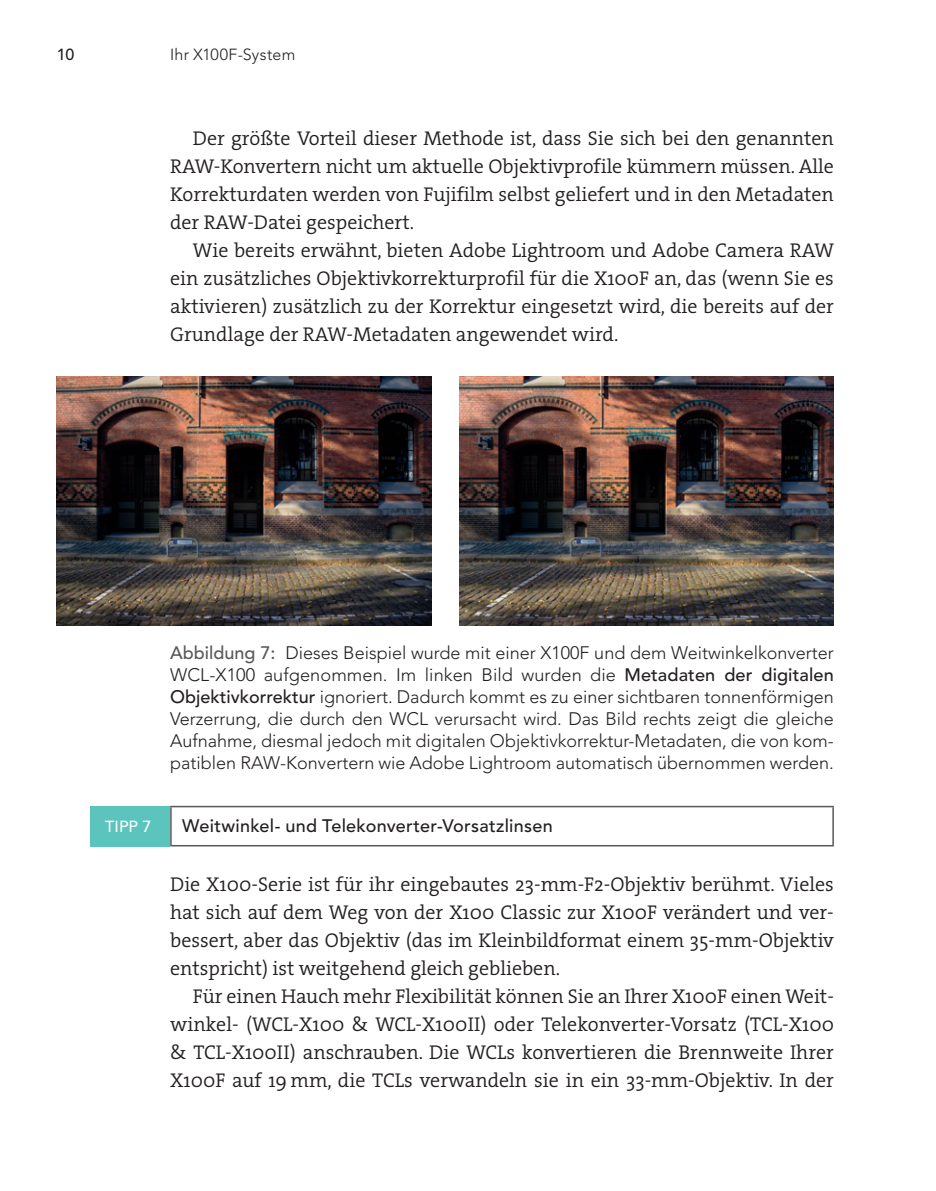
<style>
.page{position:relative;width:936px;height:1191px;background:#fff}
.page>*{position:absolute;margin:0;border:0;box-sizing:border-box;transform-origin:0 0}
._200_Standard{font:20px/28px "The Serif HP4 Se Lig";color:#231f20;text-align:justify}
._202_Standard_O_AO{font:20px/28px "The Serif HP4 Se Lig";color:#231f20;text-align:justify}
.t1{font:300 18px/22px "Avenir LT Pro";color:#231f20;text-align:justify}
._500_Tippueberschrif{font:500 18px "Avenir LT Pro";letter-spacing:.015em;color:#231f20}
.t2{font:300 16px "Avenir LT Pro";letter-spacing:.015em;color:#231f20}
.t3{font:500 16px "Avenir LT Pro";color:#fff}
.t4{font:500 16px "Avenir LT Pro";color:#231f20}
.s1{font-weight:500;color:#57585a}
.s2{font-weight:500}
</style>
<div class="page">
<img style="left:459px;top:376px;width:374px;height:250px">
<img style="left:57px;top:376px;width:374px;height:250px">
<hr style="left:170px;top:806px;width:663px;height:1px;background:#57585a">
<hr style="left:170px;top:807px;width:2px;height:38px;background:#57585a">
<hr style="left:832px;top:807px;width:1px;height:38px;background:#57585a">
<hr style="left:170px;top:845px;width:663px;height:1px;background:#57585a">
<div style="left:91px;top:806px;width:79px;height:40px;background:#5ac4bd"></div>
<p class="t4" style="left:57px;top:44px;width:19px">10</p>
<p class="t2" style="left:170px;top:45px;width:127px">Ihr X100F-System</p>
<p class="_200_Standard" style="left:170px;top:125px;width:665px;text-indent:23px">Der größte Vorteil dieser Methode ist, dass Sie sich bei den genannten RAW-Konvertern nicht um aktuelle Objektivprofile kümmern müssen. Alle Korrekturdaten werden von Fujifilm selbst geliefert und in den Metadaten der RAW-Datei gespeichert.</p>
<p class="_200_Standard" style="left:170px;top:237px;width:665px;text-indent:23px">Wie bereits erwähnt, bieten Adobe Lightroom und Adobe Camera RAW ein zusätzliches Objektivkorrekturprofil für die X100F an, das (wenn Sie es aktivieren) zusätzlich zu der Korrektur eingesetzt wird, die bereits auf der Grundlage der RAW-Metadaten angewendet wird.</p>
<p class="t3" style="left:105px;top:816px;width:48px">TIPP 7</p>
<p class="t1" style="left:170px;top:642px;width:665px"><span class="s1">Abbildung 7:</span> Dieses Beispiel wurde mit einer X100F und dem Weitwinkelkonverter WCL-X100 aufgenommen. Im linken Bild wurden die <span class="s2">Metadaten der digitalen Objektivkorrektur</span> ignoriert. Dadurch kommt es zu einer sichtbaren tonnenförmigen Verzerrung, die durch den WCL verursacht wird. Das Bild rechts zeigt die gleiche Aufnahme, diesmal jedoch mit digitalen Objektivkorrektur-Metadaten, die von kom&shy;patiblen RAW-Konvertern wie Adobe Lightroom automatisch übernommen werden.</p>
<p class="_500_Tippueberschrif" style="left:182px;top:814px;width:372px">Weitwinkel- und Telekonverter-Vorsatzlinsen</p>
<p class="_202_Standard_O_AO" style="left:170px;top:870px;width:665px">Die X100-Serie ist für ihr eingebautes 23-mm-F2-Objektiv berühmt. Vieles hat sich auf dem Weg von der X100 Classic zur X100F verändert und ver&shy;bessert, aber das Objektiv (das im Kleinbildformat einem 35-mm-Objektiv entspricht) ist weitgehend gleich geblieben.</p>
<p class="_200_Standard" style="left:170px;top:982px;width:665px;text-indent:23px">Für einen Hauch mehr Flexibilität können Sie an Ihrer X100F einen Weit&shy;winkel- (WCL-X100 &amp; WCL-X100II) oder Telekonverter-Vorsatz (TCL-X100 &amp; TCL-X100II) anschrauben. Die WCLs konvertieren die Brennweite Ihrer X100F auf 19 mm, die TCLs verwandeln sie in ein 33-mm-Objektiv. In der</p>
</div>
